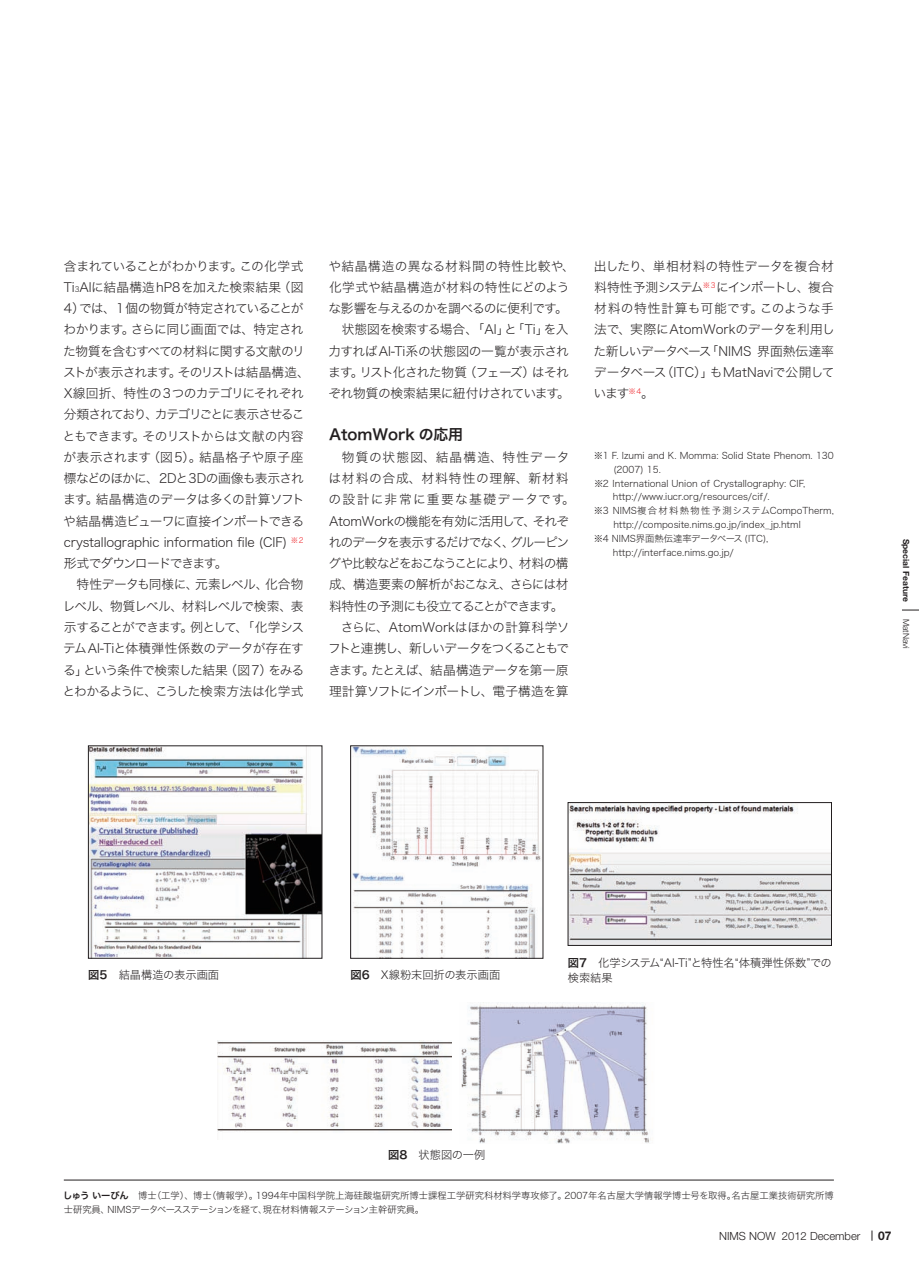
<style>
.page{position:relative;width:919px;height:1263px;background:#fff}
.page>*{position:absolute;margin:0;border:0;box-sizing:border-box;transform-origin:0 0}
.t1{font:14.85px "Hira Kaku Std N W6";color:#231f20}
.t2{font:12.75px/21.3px "Hira Kaku Std N W2";letter-spacing:-.035em;color:#231f20;text-align:justify}
.t3{font:12.75px "Hira Kaku Std N W2";letter-spacing:-.09em;color:#231f20}
.t4{font:12.75px "Hira Kaku Std N W2";letter-spacing:-.12em;color:#231f20}
.t5{font:12.75px "Hira Kaku Std N W2";color:#231f20}
.t6{font:12.75px "Hira Kaku Std N W2";letter-spacing:-.11em;color:#231f20}
.t7{font:12.75px "Hira Kaku Std N W2";letter-spacing:-.075em;color:#231f20}
.t8{font:12.75px "Hira Kaku Std N W2";letter-spacing:-.06em;color:#231f20}
.t9{font:12.75px "Hira Kaku Std N W2";letter-spacing:.08em;color:#231f20}
.t10{font:12.75px "Hira Kaku Std N W2";letter-spacing:.095em;color:#231f20}
.t11{font:12.75px "Hira Kaku Std N W2";letter-spacing:.09em;color:#231f20}
.t12{font:700 12px "Helvetica Neue";color:#231f20}
.t13{font:11.25px/15px "Hira Kaku Std N W2";color:#231f20}
.t14{font:300 11.25px "Helvetica Neue";color:#231f20}
.t15{font:9.3px/13.8px "Hira Kaku Std N W2";color:#231f20}
.t16{font:700 8.55px "Helvetica Neue";color:#231f20}
.t17{font:300 8.55px "Helvetica Neue";color:#231f20}
.s1{font-size:7.5px}
.s2{font-family:"Hira Kaku Std N W6"}
</style>
<div class="page">
<svg style="left:902px;top:610px;width:16px;height:1px"></svg>
<hr style="left:64px;top:1180px;width:769px;height:1px;background:#231f20">
<img style="left:90px;top:748px;width:230px;height:208px">
<div style="left:88px;top:746px;width:234px;height:212px;border:1px solid #231f20"></div>
<img style="left:569px;top:804px;width:260px;height:140px">
<div style="left:567px;top:802px;width:264px;height:144px;border:1px solid #231f20"></div>
<img style="left:461px;top:1002px;width:188px;height:142px">
<img style="left:218px;top:1041px;width:233px;height:91px">
<img style="left:352px;top:747px;width:189px;height:209px">
<p class="t2" style="left:63px;top:255px;width:249px;text-align:left">含まれていることがわかります。この化学式<br>Ti<span class="s1">3</span>Alに結晶構造hP8を加えた検索結果（図<br>4）では、1個の物質が特定されていることがわかります。さらに同じ画面では、特定された物質を含むすべての材料に関する文献のリストが表示されます。そのリストは結晶構造、<br>X線回折、特性の3つのカテゴリにそれぞれ分類されており、カテゴリごとに表示させることもできます。そのリストからは文献の内容が表示されます（図5）。結晶格子や原子座標などのほかに、2Dと3Dの画像も表示されます。結晶構造のデータは多くの計算ソフトや結晶構造ビューワに直接インポートできるcrystallographic information file (CIF) <sup>※2</sup>形式でダウンロードできます。</p>
<p class="t2" style="left:63px;top:574px;width:243px;text-indent:14px">特性データも同様に、元素レベル、化合物レベル、物質レベル、材料レベルで検索、表示することができます。例として、「化学システムAl-Tiと体積弾性係数のデータが存在する」という条件で検索した結果（図 7）をみるとわかるように、こうした検索方法は化学式</p>
<p class="t2" style="left:328px;top:255px;width:248px;text-align:center">や結晶構造の異なる材料間の特性比較や、化学式や結晶構造が材料の特性にどのような影響を与えるのかを調べるのに便利です。状態図を検索する場合、「Al」と「Ti」を入<br>力すればAl-Ti系の状態図の一覧が表示されます。リスト化された物質（フェーズ）はそれぞれ物質の検索結果に紐付けされています。</p>
<p class="t1" style="left:329px;top:423px;width:135px">AtomWork の応用</p>
<p class="t11" style="left:342px;top:448px;width:229px">物質の状態図、結晶構造、特性データ</p>
<p class="t9" style="left:328px;top:469px;width:241px">は材料の合成、材料特性の理解、新材料</p>
<p class="t10" style="left:328px;top:490px;width:248px">の設計に非常に重要な基礎データです。</p>
<p class="t2" style="left:329px;top:510px;width:242px">AtomWorkの機能を有効に活用して、それぞ</p>
<p class="t3" style="left:329px;top:533px;width:242px">れのデータを表示するだけでなく、グルーピン</p>
<p class="t4" style="left:328px;top:554px;width:242px">グや比較などをおこなうことにより、材料の構</p>
<p class="t2" style="left:329px;top:574px;width:241px">成、構造要素の解析がおこなえ、さらには材</p>
<p class="t7" style="left:329px;top:596px;width:236px">料特性の予測にも役立てることができます。</p>
<p class="t5" style="left:341px;top:618px;width:230px">さらに、AtomWorkはほかの計算科学ソ</p>
<p class="t6" style="left:328px;top:639px;width:242px">フトと連携し、新しいデータをつくることもで</p>
<p class="t2" style="left:328px;top:659px;width:242px">きます。たとえば、結晶構造データを第一原</p>
<p class="t8" style="left:329px;top:681px;width:241px">理計算ソフトにインポートし、電子構造を算</p>
<p class="t2" style="left:593px;top:255px;width:243px">出したり、単相材料の特性データを複合材料特性予測システム<sup>※3</sup> にインポートし、複合材料の特性計算も可能です。このような手法で、実際にAtomWorkのデータを利用した新しいデータベース「NIMS 界面熱伝達率データベース（ITC）」もMatNaviで公開しています<sup>※4</sup>。</p>
<p class="t15" style="left:593px;top:448px;width:241px">※1 F. Izumi and K. Momma: Solid State Phenom. 130</p>
<p class="t15" style="left:613px;top:462px;width:49px">(2007) 15.</p>
<p class="t15" style="left:594px;top:476px;width:213px">※2 International Union of Crystallography: CIF,</p>
<p class="t15" style="left:612px;top:490px;width:158px">http://www.iucr.org/resources/cif/.</p>
<p class="t15" style="left:593px;top:503px;width:241px">※3 NIMS複合材料熱物性予測システムCompoTherm,</p>
<p class="t15" style="left:613px;top:517px;width:189px">http://composite.nims.go.jp/index_jp.html</p>
<p class="t15" style="left:593px;top:531px;width:176px">※4 NIMS界面熱伝達率データベース (ITC),</p>
<p class="t15" style="left:594px;top:545px;width:141px">　　http://interface.nims.go.jp/</p>
<p class="t16" style="left:911px;top:539px;width:64px;rotate:90deg">Special Feature</p>
<p class="t17" style="left:911px;top:619px;width:31px;rotate:90deg">MatNavi</p>
<p class="t13" style="left:88px;top:967px;width:132px"><span class="s2">図5　</span>結晶構造の表示画面</p>
<p class="t13" style="left:350px;top:967px;width:151px"><span class="s2">図6　</span>X線粉末回折の表示画面</p>
<p class="t13" style="left:567px;top:954px;width:265px"><span class="s2">図7　</span>化学システム“AI-Ti”と特性名“体積弾性係数”での検索結果</p>
<p class="t13" style="left:388px;top:1147px;width:99px"><span class="s2">図8　</span>状態図の一例</p>
<p class="t15" style="left:63px;top:1188px;width:772px"><span class="s2">しゅう いーびん　</span>博士（工学）、博士（情報学）。1994年中国科学院上海硅酸塩研究所博士課程工学研究科材料学専攻修了。2007年名古屋大学情報学博士号を取得。名古屋工業技術研究所博士研究員、NIMSデータベースステーションを経て、現在材料情報ステーション主幹研究員。</p>
<p class="t14" style="left:719px;top:1229px;width:143px">NIMS NOW 2012 December</p>
<p class="t12" style="left:878px;top:1228px;width:15px">07</p>
</div>
